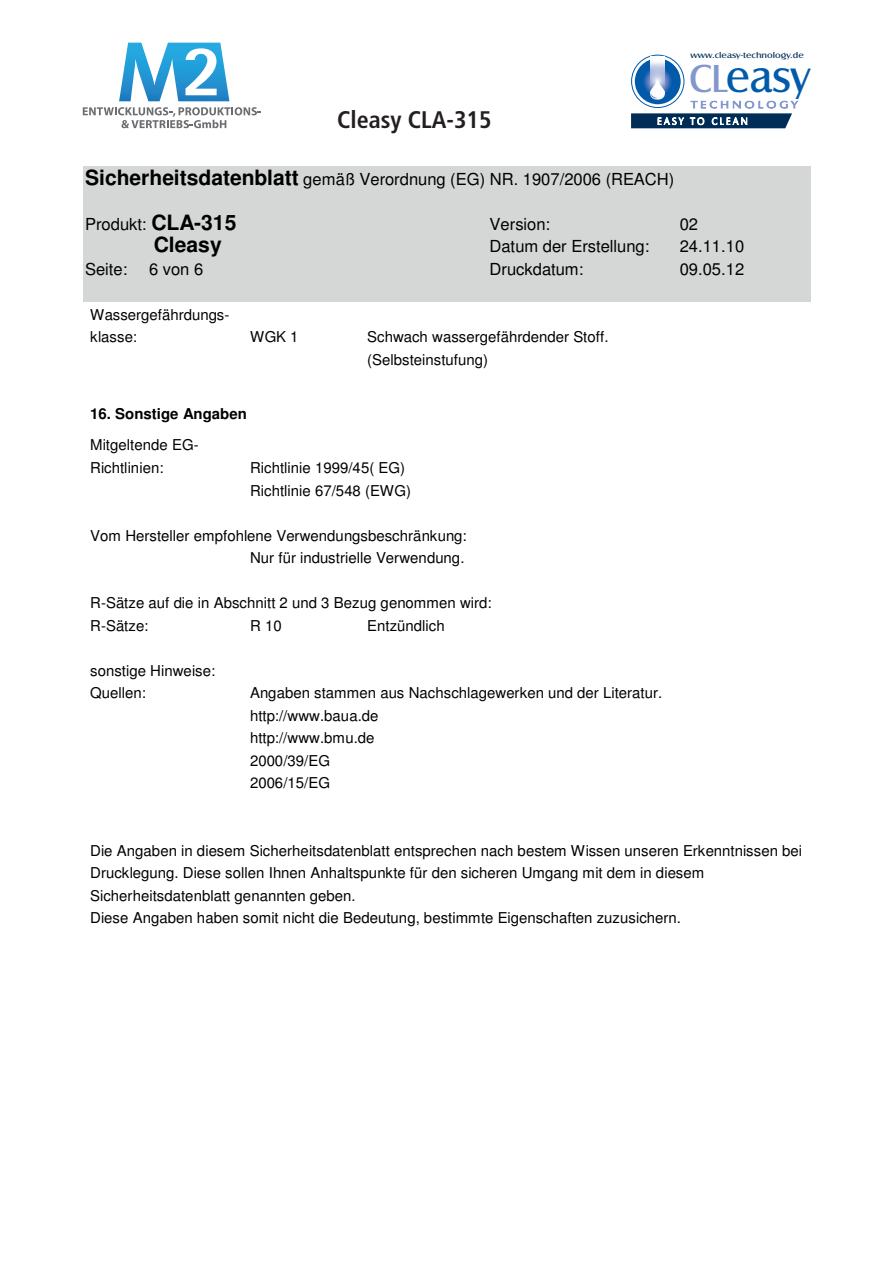
<style>
.page{position:relative;width:893px;height:1263px;background:#fff}
.page>*{position:absolute;margin:0;border:0;box-sizing:border-box;transform-origin:0 0}
.t1{font:45px "Castle T";color:#015aaa}
.t2{font:700 condensed 24px "Frutiger LT Std";color:#231f20}
.t3{font:700 21.15px "Helvetica";color:#000001}
.t4{font:16.65px "Helvetica";color:#000001}
.t5{font:15px/22.5px "Helvetica";color:#000001}
.t6{font:700 15px "Helvetica";color:#000001}
.t7{font:10.05px "Castle T Ligh";color:#fff}
.t8{font:10.05px "Castle T Ligh";color:#8197cd;scale:1.35 1}
.t9{font:8.4px "Castle T";color:#002d56;scale:1.21 1}
.s1{font-size:40.5px;color:#8197cd}
.s2{font-weight:700;font-size:21.15px}
</style>
<div class="page">
<div style="left:83px;top:167px;width:728px;height:22px;background:#d5d7d6"></div>
<div style="left:83px;top:189px;width:728px;height:23px;background:#d5d7d6"></div>
<div style="left:83px;top:212px;width:728px;height:22px;background:#d5d7d6"></div>
<div style="left:83px;top:234px;width:728px;height:23px;background:#d5d7d6"></div>
<div style="left:83px;top:257px;width:728px;height:22px;background:#d5d7d6"></div>
<div style="left:83px;top:279px;width:728px;height:23px;background:#d5d7d6"></div>
<svg style="left:83px;top:107px;width:178px;height:21px"></svg>
<svg style="left:119px;top:43px;width:110px;height:58px"></svg>
<svg style="left:631px;top:113px;width:161px;height:15px;background:#0b365d"></svg>
<svg style="left:632px;top:55px;width:52px;height:53px"></svg>
<div style="left:631px;top:55px;width:53px;height:53px;border:1px solid #015aaa;border-radius:50%"></div>
<img style="left:635px;top:58px;width:46px;height:46px;border-radius:23px">
<img style="left:651px;top:57px;width:14px;height:45px">
<h2 class="t2" style="left:337px;top:105px;width:156px">Cleasy CLA-315</h2>
<p class="t9" style="left:690px;top:50px;width:95px">www.cleasy-technology.de</p>
<h1 class="t1" style="left:689px;top:52px;width:123px"><span class="s1">CL</span>easy</h1>
<p class="t7" style="left:657px;top:116px;width:92px">E A S Y T O C L E A N</p>
<p class="t8" style="left:691px;top:99px;width:80px">T E C H N O L O G Y</p>
<p class="t4" style="left:85px;top:169px;width:591px"><span class="s2">Sicherheitsdatenblatt</span> gemäß Verordnung (EG) NR. 1907/2006 (REACH)</p>
<p class="t4" style="left:85px;top:214px;width:153px">Produkt: <span class="s2">CLA-315</span></p>
<p class="t4" style="left:490px;top:214px;width:62px">Version:</p>
<p class="t4" style="left:680px;top:214px;width:20px">02</p>
<h3 class="t3" style="left:154px;top:237px;width:70px">Cleasy</h3>
<p class="t4" style="left:490px;top:237px;width:161px">Datum der Erstellung:</p>
<p class="t4" style="left:680px;top:237px;width:66px">24.11.10</p>
<p class="t4" style="left:85px;top:260px;width:44px">Seite:</p>
<p class="t4" style="left:149px;top:260px;width:56px">6 von 6</p>
<p class="t4" style="left:490px;top:260px;width:95px">Druckdatum:</p>
<p class="t4" style="left:680px;top:260px;width:66px">09.05.12</p>
<p class="t5" style="left:90px;top:303px;width:141px">Wassergefährdungs&shy;klasse:</p>
<p class="t5" style="left:250px;top:326px;width:50px">WGK 1</p>
<p class="t5" style="left:367px;top:326px;width:243px">Schwach wassergefährdender Stoff. (Selbsteinstufung)</p>
<p class="t6" style="left:90px;top:408px;width:158px">16. Sonstige Angaben</p>
<p class="t5" style="left:90px;top:434px;width:110px">Mitgeltende EG-<br>Richtlinien:</p>
<p class="t5" style="left:250px;top:456px;width:163px">Richtlinie 1999/45( EG)<br>Richtlinie 67/548 (EWG)</p>
<p class="t5" style="left:90px;top:524px;width:378px;text-align:right">Vom Hersteller empfohlene Verwendungsbeschränkung:<br>Nur für industrielle Verwendung.</p>
<p class="t5" style="left:90px;top:592px;width:403px">R-Sätze auf die in Abschnitt 2 und 3 Bezug genommen wird:<br>R-Sätze:</p>
<p class="t5" style="left:250px;top:614px;width:33px">R 10</p>
<p class="t5" style="left:367px;top:614px;width:79px">Entzündlich</p>
<p class="t5" style="left:90px;top:659px;width:127px">sonstige Hinweise:<br>Quellen:</p>
<p class="t5" style="left:250px;top:682px;width:414px">Angaben stammen aus Nachschlagewerken und der Literatur. http://www.baua.de<br>http://www.bmu.de<br>2000/39/EG<br>2006/15/EG</p>
<p class="t5" style="left:90px;top:839px;width:713px">Die Angaben in diesem Sicherheitsdatenblatt entsprechen nach bestem Wissen unseren Erkenntnissen bei Drucklegung. Diese sollen Ihnen Anhaltspunkte für den sicheren Umgang mit dem in diesem Sicherheitsdatenblatt genannten geben.<br>Diese Angaben haben somit nicht die Bedeutung, bestimmte Eigenschaften zuzusichern.</p>
</div>
